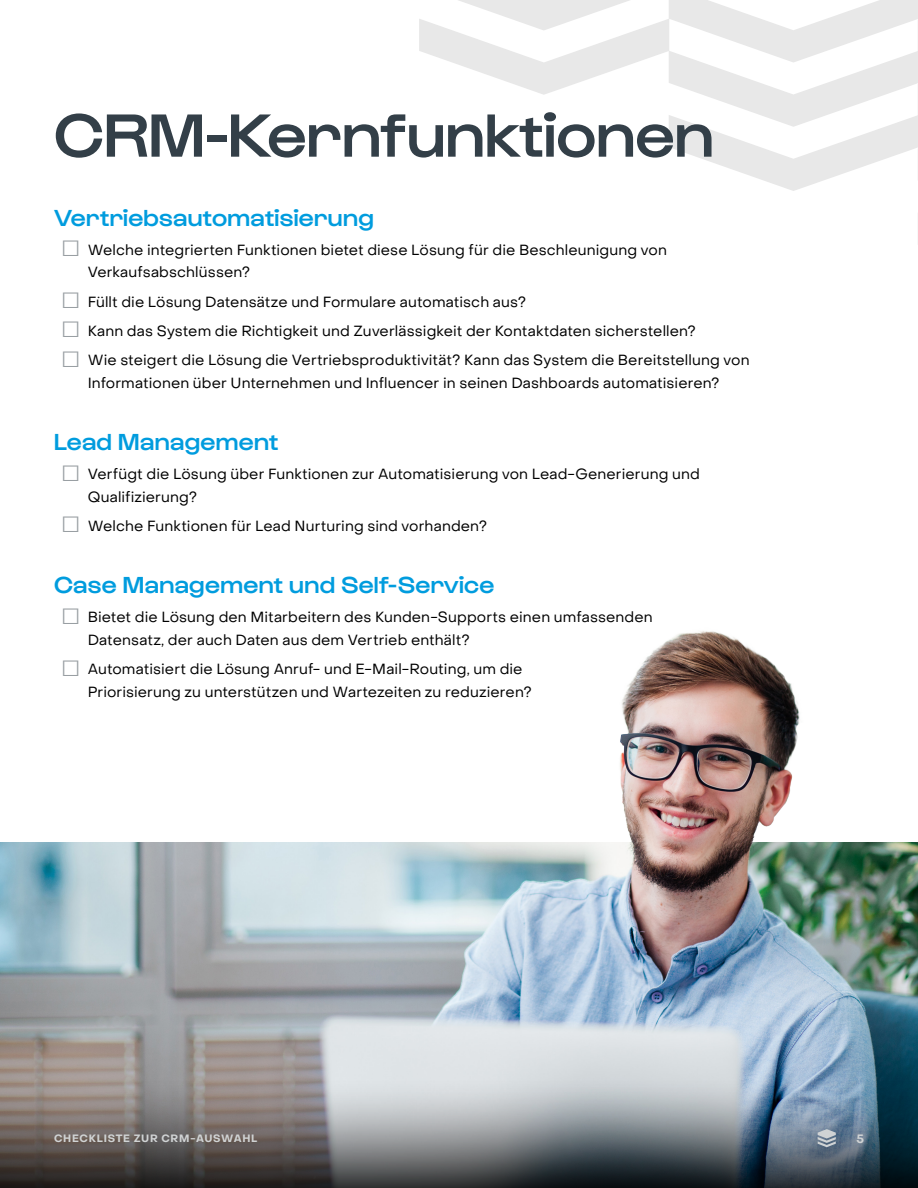
<style>
.page{position:relative;width:918px;height:1188px;background:#fff}
.page>*{position:absolute;margin:0;border:0;box-sizing:border-box;transform-origin:0 0}
.Chapter_-_Title{font:500 63px "Gustavo";color:#333f48}
.Body_-_Header{font:500 24px "Gustavo";letter-spacing:.015em;color:#009cde}
.t1{font:14.7px/22.5px "Object Sans";letter-spacing:.01em;color:#000}
.t2{font:700 12px "Object Sans";color:#d0d3d4}
.t3{font:700 10.5px "Object Sans";letter-spacing:.065em;color:#d0d3d4}
.s1{font-family:"Arial";font-size:33px;color:#999fa3}
</style>
<div class="page">
<svg style="left:419px;top:0;width:499px;height:191px"></svg>
<hr style="left:917px;top:213px;width:1px;height:32px;background:#e8e8e8">
<img style="left:0;top:842px;width:131px;height:238px">
<img style="left:131px;top:631px;width:787px;height:449px">
<svg style="left:0;top:1080px;width:918px;height:108px;background:#6e7377"></svg>
<svg style="left:818px;top:1129px;width:18px;height:18px"></svg>
<p class="Chapter_-_Title" style="left:54px;top:99px;width:661px">CRM-Kernfunktionen</p>
<p class="Body_-_Header" style="left:54px;top:204px;width:321px">Vertriebsautomatisierung</p>
<p class="t1" style="left:88px;top:239px;width:581px;text-indent:-27px"><span class="s1">□</span> Welche integrierten Funktionen bietet diese Lösung für die Beschleunigung von<br>Verkaufsabschlüssen?</p>
<p class="t1" style="left:61px;top:290px;width:467px"><span class="s1">□</span> Füllt die Lösung Datensätze und Formulare automatisch aus?</p>
<p class="t1" style="left:61px;top:320px;width:637px"><span class="s1">□</span> Kann das System die Richtigkeit und Zuverlässigkeit der Kontaktdaten sicherstellen?</p>
<p class="t1" style="left:61px;top:349px;width:690px;text-align:center"><span class="s1">□</span> Wie steigert die Lösung die Vertriebsproduktivität? Kann das System die Bereitstellung von<br>Informationen über Unternehmen und Influencer in seinen Dashboards automatisieren?</p>
<p class="Body_-_Header" style="left:54px;top:428px;width:226px">Lead Management</p>
<p class="t1" style="left:88px;top:463px;width:614px;text-indent:-27px"><span class="s1">□</span> Verfügt die Lösung über Funktionen zur Automatisierung von Lead-Generierung und<br>Qualifizierung?</p>
<p class="t1" style="left:61px;top:515px;width:428px"><span class="s1">□</span> Welche Funktionen für Lead Nurturing sind vorhanden?</p>
<p class="Body_-_Header" style="left:54px;top:571px;width:442px">Case Management und Self-Service</p>
<p class="t1" style="left:88px;top:606px;width:566px;text-indent:-27px"><span class="s1">□</span> Bietet die Lösung den Mitarbeitern des Kunden-Supports einen umfassenden<br>Datensatz, der auch Daten aus dem Vertrieb enthält?</p>
<p class="t1" style="left:88px;top:658px;width:446px;text-indent:-27px"><span class="s1">□</span> Automatisiert die Lösung Anruf- und E-Mail-Routing, um die<br>Priorisierung zu unterstützen und Wartezeiten zu reduzieren?</p>
<p class="t3" style="left:54px;top:1132px;width:205px">CHECKLISTE ZUR CRM-AUSWAHL</p>
<p class="t2" style="left:856px;top:1131px;width:9px">5</p>
</div>
